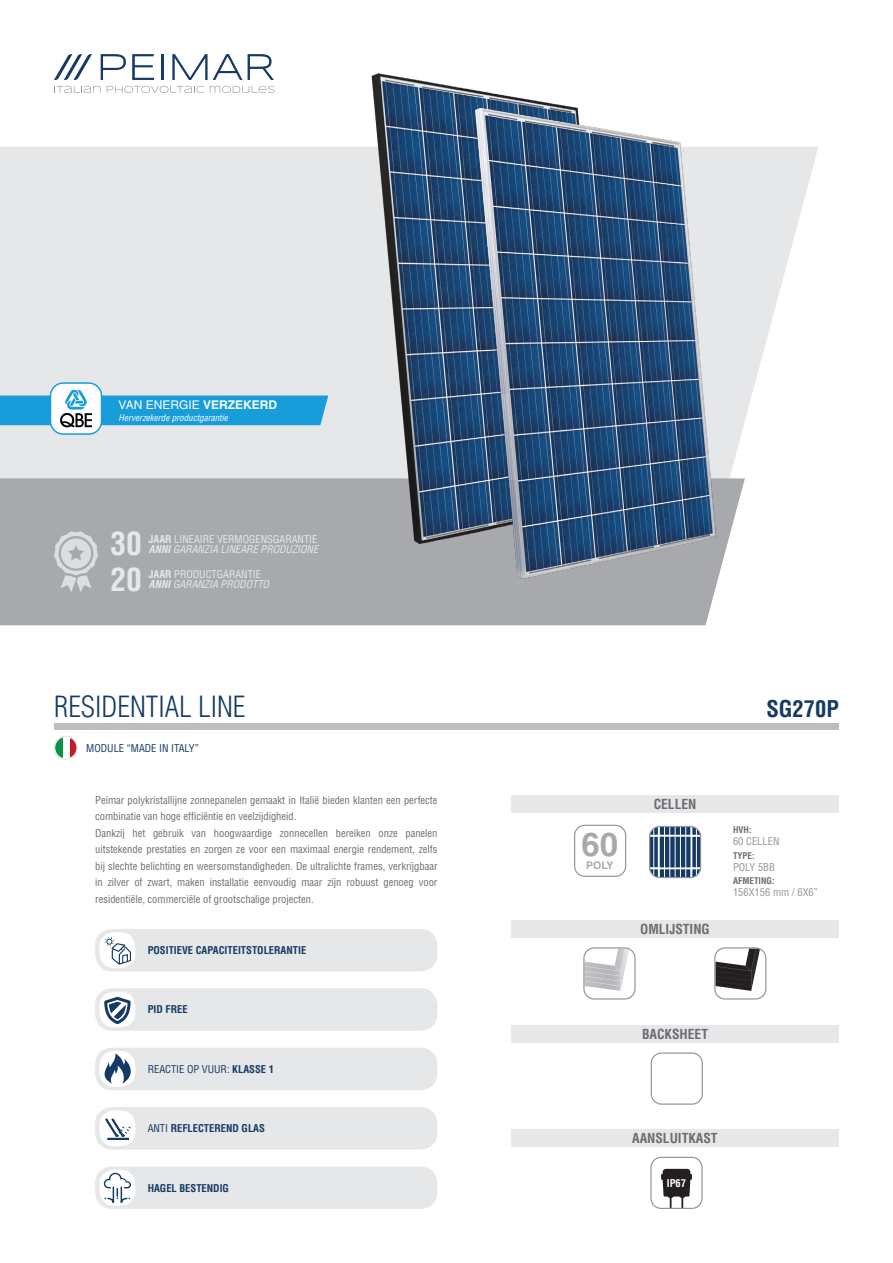
<style>
.page{position:relative;width:893px;height:1263px;background:#fff}
.page>*{position:absolute;margin:0;border:0;box-sizing:border-box;transform-origin:0 0}
.t1{font:700 33px "Helvetica LT Std";color:#a8a9ad}
.t2{font:700 condensed 31.5px "Helvetica LT Std";color:#e6e7e9}
.t3{font:300 condensed 28.5px "Helvetica LT Std";color:#143a65}
.t4{font:700 condensed 22.5px "Helvetica LT Std";color:#143a65}
.t5{font:700 condensed 13.5px "Helvetica LT Std";color:#6c6d70}
.t6{font:12px "Helvetica LT Std";color:#fff}
.t7{font:condensed 10.5px/16.5px "Helvetica LT Std";color:#6c6d70}
.t8{font:700 condensed 10.5px "Helvetica LT Std";color:#143a65}
.t9{font:italic condensed 10.5px "Helvetica LT Std";color:#e6e7e9}
.t10{font:condensed 10.5px "Helvetica LT Std";color:#e6e7e9}
.t11{font:condensed 10.5px "Helvetica LT Std";color:#143a65}
.t12{font:condensed 10.5px "Helvetica LT Std";color:#939598}
.t13{font:700 10.5px "Helvetica LT Std";color:#a8a9ad}
.t14{font:700 condensed 10.5px "Helvetica LT Std";color:#fff}
.t15{font:italic condensed 9px "Helvetica LT Std";color:#fff}
.t16{font:700 condensed 9px "Helvetica LT Std";color:#6c6d70}
.s1{font-weight:700}
.s2{font-weight:400}
</style>
<div class="page">
<svg style="left:0;top:147px;width:818px;height:331px;background:#e8e9eb"></svg>
<div style="left:0;top:478px;width:717px;height:147px;background:#a8a9ad"></div>
<div style="left:54px;top:723px;width:785px;height:6px;background:#bcbdc0"></div>
<div style="left:511px;top:920px;width:328px;height:17px;background:#e6e7e9"></div>
<div style="left:511px;top:1025px;width:328px;height:17px;background:#e6e7e9"></div>
<div style="left:511px;top:1129px;width:328px;height:17px;background:#e6e7e9"></div>
<div style="left:511px;top:796px;width:328px;height:17px;background:#e6e7e9"></div>
<svg style="left:101px;top:54px;width:25px;height:26px"></svg>
<svg style="left:132px;top:54px;width:22px;height:26px"></svg>
<hr style="left:161px;top:54px;width:3px;height:26px;background:#143a65">
<svg style="left:172px;top:54px;width:70px;height:26px"></svg>
<svg style="left:248px;top:54px;width:26px;height:26px"></svg>
<svg style="left:54px;top:54px;width:38px;height:26px"></svg>
<svg style="left:54px;top:86px;width:47px;height:7px"></svg>
<svg style="left:107px;top:86px;width:97px;height:7px"></svg>
<svg style="left:210px;top:86px;width:64px;height:7px"></svg>
<div style="left:651px;top:1052px;width:52px;height:53px;border:1px solid #939598;border-radius:10px"></div>
<div style="left:574px;top:825px;width:52px;height:52px;border:1px solid #939598;border-radius:10px"></div>
<img style="left:318px;top:73px;width:382px;height:518px">
<img style="left:378px;top:73px;width:382px;height:510px">
<svg style="left:650px;top:826px;width:50px;height:51px;background:#4a6788"></svg>
<hr style="left:664px;top:826px;width:1px;height:51px;background:#fff">
<hr style="left:670px;top:826px;width:1px;height:51px;background:#fff">
<hr style="left:675px;top:826px;width:1px;height:51px;background:#fff">
<hr style="left:680px;top:826px;width:1px;height:51px;background:#fff">
<hr style="left:685px;top:826px;width:1px;height:51px;background:#fff">
<hr style="left:653px;top:829px;width:1px;height:46px;background:#fff">
<hr style="left:696px;top:829px;width:1px;height:46px;background:#fff">
<div style="left:649px;top:826px;width:52px;height:52px;border:1px solid #939598;border-radius:10px"></div>
<svg style="left:54px;top:736px;width:24px;height:24px"></svg>
<svg style="left:54px;top:531px;width:44px;height:61px;background:#c2c3c6"></svg>
<div style="left:95px;top:988px;width:342px;height:43px;background:#e6e7e9;border-radius:17px"></div>
<div style="left:99px;top:991px;width:36px;height:36px;background:#fff;border-radius:15px"></div>
<svg style="left:104px;top:997px;width:27px;height:27px"></svg>
<div style="left:95px;top:929px;width:342px;height:42px;background:#e6e7e9;border-radius:17px"></div>
<div style="left:99px;top:932px;width:36px;height:36px;background:#fff;border-radius:15px"></div>
<svg style="left:105px;top:937px;width:26px;height:28px"></svg>
<div style="left:95px;top:1166px;width:342px;height:43px;background:#e6e7e9;border-radius:17px"></div>
<div style="left:99px;top:1170px;width:36px;height:36px;background:#fff;border-radius:15px"></div>
<svg style="left:104px;top:1173px;width:27px;height:30px"></svg>
<div style="left:95px;top:1107px;width:342px;height:42px;background:#e6e7e9;border-radius:17px"></div>
<div style="left:99px;top:1110px;width:36px;height:36px;background:#fff;border-radius:15px"></div>
<svg style="left:105px;top:1116px;width:28px;height:24px"></svg>
<hr style="left:107px;top:1138px;width:22px;height:2px;background:#143a65">
<div style="left:95px;top:1048px;width:342px;height:42px;background:#e6e7e9;border-radius:17px"></div>
<div style="left:99px;top:1051px;width:36px;height:36px;background:#fff;border-radius:15px"></div>
<svg style="left:104px;top:1053px;width:27px;height:30px"></svg>
<svg style="left:650px;top:1157px;width:53px;height:52px"></svg>
<svg style="left:714px;top:947px;width:52px;height:52px"></svg>
<svg style="left:583px;top:947px;width:53px;height:52px"></svg>
<div style="left:51px;top:383px;width:51px;height:51px;background:#fff;border-radius:13px"></div>
<div style="left:50px;top:382px;width:52px;height:53px;border:2px solid #179dd9;border-radius:13px"></div>
<svg style="left:0;top:389px;width:328px;height:38px;background:#59b3dc"></svg>
<p class="t6" style="left:119px;top:397px;width:160px">VAN ENERGIE <span class="s1">VERZEKERD</span></p>
<p class="t15" style="left:119px;top:412px;width:111px">Herverzekerde productgarantie</p>
<p class="t2" style="left:111px;top:524px;width:33px">30</p>
<p class="t2" style="left:111px;top:559px;width:33px">20</p>
<p class="t10" style="left:149px;top:567px;width:114px"><span class="s1">JAAR</span> PRODUCTGARANTIE</p>
<p class="t10" style="left:149px;top:532px;width:170px"><span class="s1">JAAR</span> LINEAIRE VERMOGENSGARANTIE</p>
<p class="t9" style="left:149px;top:543px;width:171px"><span class="s1">ANNI</span> GARANZIA LINEARE PRODUZIONE</p>
<p class="t9" style="left:149px;top:578px;width:122px"><span class="s1">ANNI</span> GARANZIA PRODOTTO</p>
<p class="t3" style="left:54px;top:689px;width:193px">RESIDENTIAL LINE</p>
<p class="t11" style="left:86px;top:741px;width:114px">MODULE “MADE IN ITALY”</p>
<p class="t4" style="left:766px;top:695px;width:74px">SG270P</p>
<p class="t7" style="left:95px;top:791px;width:344px">Peimar polykristallijne zonnepanelen gemaakt in Italië bieden klanten een perfecte combinatie van hoge efficiëntie en veelzijdigheid.</p>
<p class="t7" style="left:95px;top:824px;width:344px;text-align:justify">Dankzij het gebruik van hoogwaardige zonnecellen bereiken onze panelen uitstekende prestaties en zorgen ze voor een maximaal energie rendement, zelfs bij slechte belichting en weersomstandigheden. De ultralichte frames, verkrijgbaar in zilver of zwart, maken installatie eenvoudig maar zijn robuust genoeg voor residentiële, commerciële of grootschalige projecten.</p>
<p class="t16" style="left:733px;top:824px;width:20px">HVH:</p>
<p class="t5" style="left:654px;top:796px;width:44px">CELLEN</p>
<p class="t1" style="left:582px;top:825px;width:38px">60</p>
<p class="t13" style="left:586px;top:859px;width:29px">POLY</p>
<p class="t12" style="left:733px;top:835px;width:48px">60 CELLEN</p>
<p class="t16" style="left:733px;top:850px;width:23px">TYPE:</p>
<p class="t12" style="left:733px;top:860px;width:43px">POLY 5BB</p>
<p class="t16" style="left:733px;top:875px;width:43px">AFMETING:</p>
<p class="t12" style="left:733px;top:886px;width:86px">156X156 mm / 6X6”</p>
<p class="t8" style="left:148px;top:943px;width:160px">POSITIEVE CAPACITEITSTOLERANTIE</p>
<p class="t8" style="left:148px;top:1003px;width:41px">PID FREE</p>
<p class="t11" style="left:148px;top:1062px;width:128px">REACTIE OP VUUR: <span class="s1">KLASSE 1</span></p>
<p class="t8" style="left:148px;top:1122px;width:119px"><span class="s2">ANTI</span> REFLECTEREND GLAS</p>
<p class="t8" style="left:148px;top:1181px;width:83px">HAGEL BESTENDIG</p>
<p class="t5" style="left:640px;top:920px;width:71px">OMLIJSTING</p>
<p class="t5" style="left:642px;top:1025px;width:68px">BACKSHEET</p>
<p class="t5" style="left:632px;top:1129px;width:87px">AANSLUITKAST</p>
<p class="t14" style="left:667px;top:1176px;width:21px">IP67</p>
</div>
